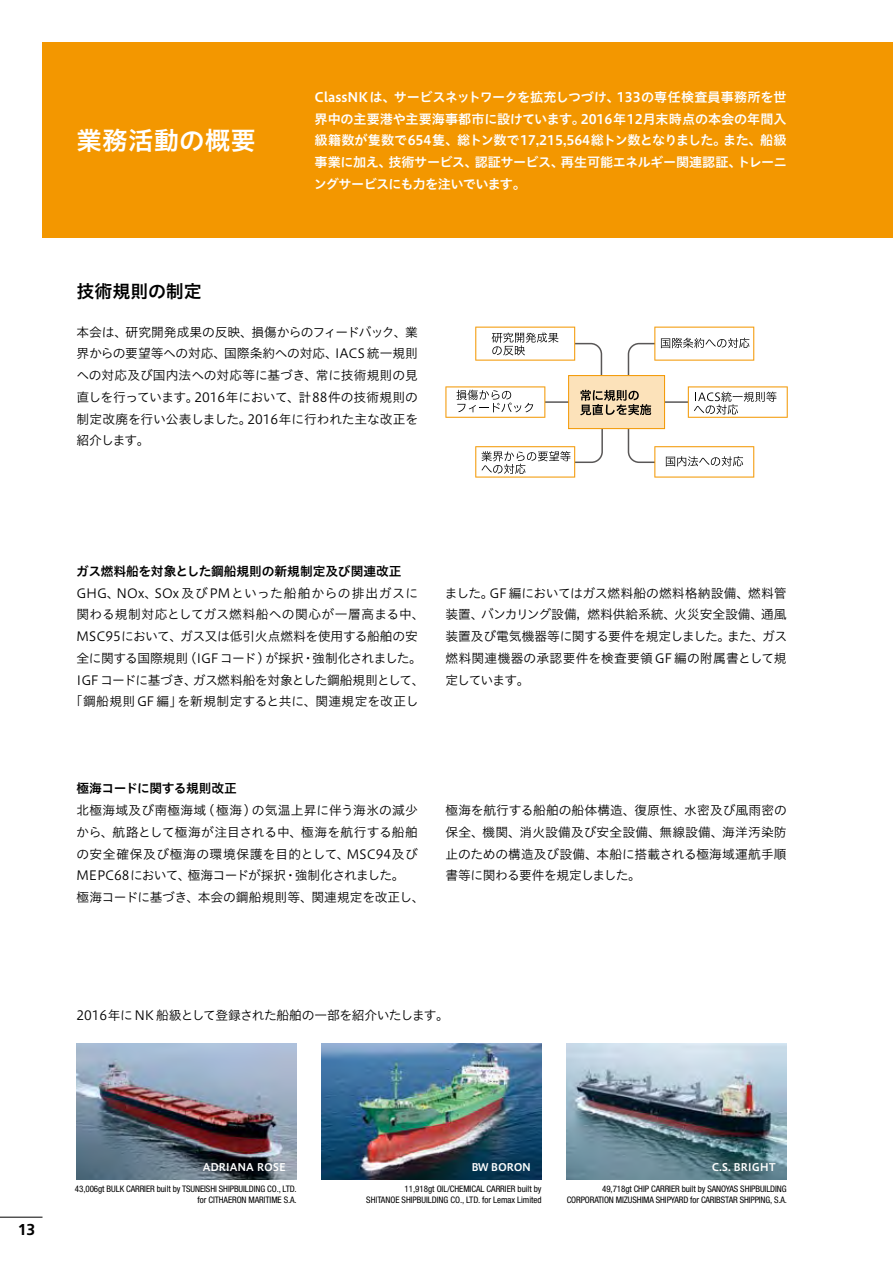
<style>
.page{position:relative;width:893px;height:1263px;background:#fff}
.page>*{position:absolute;margin:0;border:0;box-sizing:border-box;transform-origin:0 0}
.t1{font:25.5px "Hiragino UD Sans Std W6";letter-spacing:.01em;color:#fff}
.t2{font:18px "Hiragino UD Sans Std W6";letter-spacing:-.005em;color:#000}
.t3{font:700 15.75px "Frutiger LT Std";color:#000}
.t4{font:13.2px/21.8px "Hiragino UD Sans Std W6";letter-spacing:-.04em;color:#fff;text-align:justify}
.t5{font:12.75px/21.8px "Hiragino UD Sans Std W3";letter-spacing:-.005em;color:#000;text-align:justify}
.t6{font:12.75px "Hiragino UD Sans Std W3";letter-spacing:-.03em;color:#000}
.t7{font:12.75px "Hiragino UD Sans Std W6";letter-spacing:-.015em;color:#000}
.t8{font:12.75px "Hiragino UD Sans Std W6";letter-spacing:-.035em;color:#000}
.t9{font:10.5px "Hiragino UD Sans Std W6";letter-spacing:-.005em;color:#fff}
.t10{font:condensed 9px/10.5px "Helvetica Neue LT Std";letter-spacing:-.01em;color:#000;text-align:right}
</style>
<div class="page">
<div style="left:43px;top:43px;width:850px;height:195px;background:#f39700"></div>
<img style="left:77px;top:1044px;width:219px;height:135px">
<img style="left:322px;top:1044px;width:220px;height:135px">
<img style="left:567px;top:1044px;width:220px;height:135px">
<svg style="left:445px;top:327px;width:343px;height:151px"></svg>
<hr style="left:0;top:1217px;width:43px;height:1px;background:#000">
<h1 class="t1" style="left:77px;top:121px;width:181px">業務活動の概要</h1>
<p class="t4" style="left:314px;top:85px;width:475px">ClassNKは、サービスネットワークを拡充しつづけ、133の専任検査員事務所を世界中の主要港や主要海事都市に設けています。2016年12月末時点の本会の年間入級籍数が隻数で654隻、総トン数で17,215,564総トン数となりました。また、船級事業に加え、技術サービス、認証サービス、再生可能エネルギー関連認証、トレーニングサービスにも力を注いでいます。</p>
<h2 class="t2" style="left:77px;top:277px;width:127px">技術規則の制定</h2>
<p class="t5" style="left:76px;top:320px;width:343px">本会は、研究開発成果の反映、損傷からのフィードバック、業界からの要望等への対応、国際条約への対応、IACS 統一規則への対応及び国内法への対応等に基づき、常に技術規則の見直しを行っています。2016年において、計88件の技術規則の制定改廃を行い公表しました。2016年に行われた主な改正を紹介します。</p>
<p class="t7" style="left:76px;top:561px;width:327px">ガス燃料船を対象とした鋼船規則の新規制定及び関連改正</p>
<p class="t5" style="left:70px;top:581px;width:356px;text-align:center">GHG、NOx、SOx 及び PMといった船舶からの排出ガスに関わる規制対応としてガス燃料船への関心が一層高まる中、MSC95において、ガス又は低引火点燃料を使用する船舶の安全に関する国際規則 (IGFコード)が採択・強制化されました。IGFコードに基づき、ガス燃料船を対象とした鋼船規則として、「鋼船規則 GF 編」を新規制定すると共に、関連規定を改正し</p>
<p class="t5" style="left:445px;top:581px;width:344px">ました。GF 編においてはガス燃料船の燃料格納設備、燃料管装置、バンカリング設備，燃料供給系統、火災安全設備、通風装置及び電気機器等に関する要件を規定しました。また、ガス燃料関連機器の承認要件を検査要領 GF 編の附属書として規定しています。</p>
<p class="t8" style="left:77px;top:779px;width:162px">極海コードに関する規則改正</p>
<p class="t5" style="left:76px;top:799px;width:350px;text-align:left">北極海域及び南極海域 ( 極海 )の気温上昇に伴う海氷の減少から、航路として極海が注目される中、極海を航行する船舶の安全確保及び極海の環境保護を目的として、MSC94及び<br>MEPC68において、極海コードが採択・強制化されました。<br>極海コードに基づき、本会の鋼船規則等、関連規定を改正し、</p>
<p class="t5" style="left:445px;top:799px;width:343px">極海を航行する船舶の船体構造、復原性、水密及び風雨密の保全、機関、消火設備及び安全設備、無線設備、海洋汚染防止のための構造及び設備、本船に搭載される極海域運航手順書等に関わる要件を規定しました。</p>
<p class="t6" style="left:77px;top:1005px;width:374px">2016年にNK 船級として登録された船舶の一部を紹介いたします。</p>
<p class="t3" style="left:18px;top:1220px;width:19px">13</p>
<p class="t9" style="left:203px;top:1159px;width:85px">ADRIANA ROSE</p>
<p class="t10" style="left:75px;top:1183px;width:223px">43,006gt BULK CARRIER built by TSUNEISHI SHIPBUILDING CO., LTD. for CITHAERON MARITIME S.A.</p>
<p class="t10" style="left:366px;top:1183px;width:177px">11,918gt OIL/CHEMICAL CARRIER built by<br>SHITANOE SHIPBUILDING CO., LTD. for Lemax Limited</p>
<p class="t9" style="left:472px;top:1159px;width:61px">BW BORON</p>
<p class="t9" style="left:712px;top:1159px;width:66px">C.S. BRIGHT</p>
<p class="t10" style="left:567px;top:1183px;width:222px">49,718gt CHIP CARRIER built by SANOYAS SHIPBUILDING<br>CORPORATION MIZUSHIMA SHIPYARD for CARIBSTAR SHIPPING, S.A.</p>
</div>
